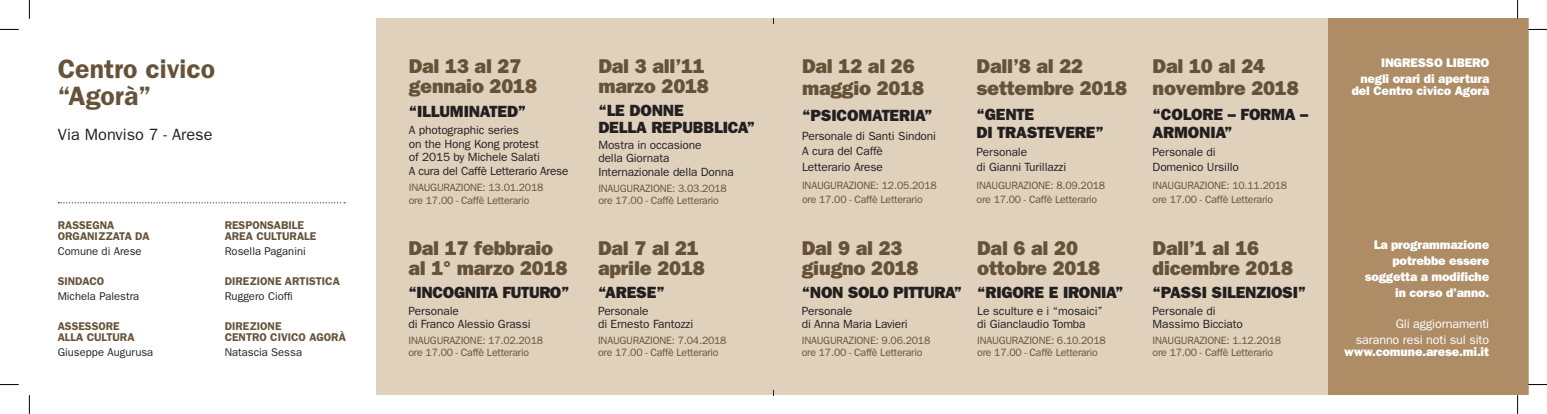
<style>
.page{position:relative;width:1547px;height:414px;background:#fff}
.page>*{position:absolute;margin:0;border:0;box-sizing:border-box;transform-origin:0 0}
.t1{font:600 26.62px/26.6px "Franklin Gothic";color:#655238}
.t2{font:800 20px/20px "Franklin Gothic";letter-spacing:-.01em;color:#655238}
.t3{font:16.38px "Franklin Gothic";color:#231f20}
.t4{font:800 16.25px/18px "Franklin Gothic";letter-spacing:-.01em;color:#231f20}
.t5{font:800 12.5px/15.8px "Franklin Gothic";letter-spacing:-.01em;color:#fff;text-align:right}
.t6{font:12.5px/15.8px "Franklin Gothic";letter-spacing:-.01em;color:#fff;text-align:right}
.t7{font:11.88px/13.1px "Franklin Gothic";letter-spacing:-.01em;color:#231f20}
.t8{font:600 11.25px/11.2px "Franklin Gothic";color:#655238}
.t9{font:11.25px "Franklin Gothic";color:#231f20}
.t10{font:10.62px/11.9px "Franklin Gothic";letter-spacing:-.02em;color:#655238}
</style>
<div class="page">
<div style="left:377px;top:19px;width:1151px;height:375px;background:#e0d1bc"></div>
<div style="left:1328px;top:19px;width:200px;height:375px;background:#ae8c65"></div>
<svg style="left:58px;top:202px;width:287px;height:1px"></svg>
<svg style="left:0;top:29px;width:19px;height:1px"></svg>
<svg style="left:1528px;top:29px;width:19px;height:1px"></svg>
<svg style="left:29px;top:0;width:1px;height:19px"></svg>
<svg style="left:29px;top:395px;width:1px;height:18px"></svg>
<svg style="left:1517px;top:0;width:1px;height:19px"></svg>
<svg style="left:1517px;top:394px;width:1px;height:19px"></svg>
<h1 class="t1" style="left:58px;top:55px;width:159px">CENTRO CIVICO “AGORÀ”</h1>
<h3 class="t3" style="left:58px;top:125px;width:156px">Via Monviso 7 - Arese</h3>
<p class="t8" style="left:58px;top:219px;width:93px">RASSEGNA<br>ORGANIZZATA DA</p>
<p class="t9" style="left:58px;top:244px;width:85px">Comune di Arese</p>
<p class="t8" style="left:58px;top:275px;width:48px">SINDACO</p>
<p class="t9" style="left:58px;top:289px;width:83px">Michela Palestra</p>
<p class="t8" style="left:58px;top:320px;width:78px">ASSESSORE<br>ALLA CULTURA</p>
<p class="t9" style="left:58px;top:345px;width:97px">Giuseppe Augurusa</p>
<p class="t8" style="left:225px;top:219px;width:93px">RESPONSABILE<br>AREA CULTURALE</p>
<p class="t9" style="left:225px;top:244px;width:83px">Rosella Paganini</p>
<p class="t8" style="left:225px;top:275px;width:15px">DIREZIONE</p>
<p class="t8" style="left:285px;top:275px;width:8px">ARTISTICA</p>
<p class="t9" style="left:225px;top:289px;width:70px">Ruggero Cioffi</p>
<p class="t8" style="left:225px;top:320px;width:16px">DIREZIONE<br>CENTRO</p>
<p class="t8" style="left:270px;top:331px;width:25px">CIVICO</p>
<p class="t8" style="left:309px;top:331px;width:16px">AGOR</p>
<p class="t8" style="left:339px;top:331px;width:9px">À</p>
<p class="t9" style="left:225px;top:345px;width:79px">N atascia Sessa</p>
<h2 class="t2" style="left:409px;top:56px;width:130px;line-height:20.4px">Dal 13 al 27 gennaio 2018</h2>
<h3 class="t4" style="left:409px;top:102px;width:119px">“Illuminated”</h3>
<p class="t7" style="left:409px;top:123px;width:161px;line-height:13.5px">A photographic series<br>on the Hong Kong protest<br>of 2015 by Michele Salati<br>A cura del Caffè Letterario Arese</p>
<p class="t10" style="left:409px;top:181px;width:136px;line-height:12.2px">Inaugurazione: 13.01.2018 ore 17.00 - Caffè Letterario</p>
<h2 class="t2" style="left:409px;top:237px;width:160px">Dal 17 febbraio al 1° marzo 2018</h2>
<h3 class="t4" style="left:409px;top:283px;width:162px">“Incognita futuro”</h3>
<p class="t7" style="left:409px;top:304px;width:124px">Personale<br>di Franco Alessio Grassi</p>
<p class="t10" style="left:409px;top:334px;width:136px">Inaugurazione: 17.02.2018 ore 17.00 - Caffè Letterario</p>
<h2 class="t2" style="left:598px;top:56px;width:112px">Dal 3 all’11 marzo 2018</h2>
<h3 class="t4" style="left:598px;top:102px;width:158px;line-height:16.2px">“Le donne<br>della Repubblica”</h3>
<p class="t7" style="left:598px;top:138px;width:137px">Mostra in occasione<br>della Giornata<br>Internazionale della Donna</p>
<p class="t10" style="left:598px;top:182px;width:130px">Inaugurazione: 3.03.2018 ore 17.00 - Caffè Letterario</p>
<h2 class="t2" style="left:598px;top:237px;width:108px">Dal 7 al 21 aprile 2018</h2>
<h3 class="t4" style="left:598px;top:283px;width:68px">“Arese”</h3>
<p class="t7" style="left:598px;top:304px;width:97px">Personale<br>di Ernesto Fantozzi</p>
<p class="t10" style="left:598px;top:334px;width:130px">Inaugurazione: 7.04.2018 ore 17.00 - Caffè Letterario</p>
<h2 class="t2" style="left:802px;top:55px;width:123px;line-height:22.2px">Dal 12 al 26 maggio 2018</h2>
<h3 class="t4" style="left:802px;top:106px;width:132px">“Psicomateria”</h3>
<p class="t7" style="left:802px;top:128px;width:135px;line-height:15.4px">Personale di Santi Sindoni<br>A cura del Caffè<br>Letterario Arese</p>
<p class="t10" style="left:802px;top:178px;width:136px;line-height:14.4px">Inaugurazione: 12.05.2018 ore 17.00 - Caffè Letterario</p>
<h2 class="t2" style="left:802px;top:237px;width:118px">Dal 9 al 23 giugno 2018</h2>
<h3 class="t4" style="left:802px;top:283px;width:162px">“Non solo pittura”</h3>
<p class="t7" style="left:802px;top:304px;width:107px">Personale<br>di Anna Maria Lavieri</p>
<p class="t10" style="left:802px;top:334px;width:130px">Inaugurazione: 9.06.2018 ore 17.00 - Caffè Letterario</p>
<h2 class="t2" style="left:977px;top:55px;width:152px;line-height:21.8px">Dall’8 al 22 settembre 2018</h2>
<h3 class="t4" style="left:977px;top:105px;width:129px">“Gente<br>di Trastevere”</h3>
<p class="t7" style="left:977px;top:145px;width:91px;line-height:14.9px">Personale<br>di Gianni Turillazzi</p>
<p class="t10" style="left:977px;top:179px;width:130px;line-height:14px">Inaugurazione: 8.09.2018 ore 17.00 - Caffè Letterario</p>
<h2 class="t2" style="left:977px;top:237px;width:124px">Dal 6 al 20 ottobre 2018</h2>
<h3 class="t4" style="left:977px;top:283px;width:148px">“Rigore e ironia”</h3>
<p class="t7" style="left:977px;top:304px;width:127px">Le sculture e i “mosaici” di Gianclaudio Tomba</p>
<p class="t10" style="left:977px;top:334px;width:130px">Inaugurazione: 6.10.2018 ore 17.00 - Caffè Letterario</p>
<h2 class="t2" style="left:1153px;top:55px;width:148px;line-height:21.8px">Dal 10 al 24 novembre 2018</h2>
<h3 class="t4" style="left:1153px;top:105px;width:157px">“Colore – Forma –<br>Armonia”</h3>
<p class="t7" style="left:1153px;top:145px;width:88px;line-height:14.9px">Personale di<br>Domenico U rsillo</p>
<p class="t10" style="left:1153px;top:179px;width:136px;line-height:14px">Inaugurazione: 10.11.2018 ore 17.00 - Caffè Letterario</p>
<h2 class="t2" style="left:1153px;top:237px;width:142px">Dall’1 al 16 dicembre 2018</h2>
<h3 class="t4" style="left:1153px;top:283px;width:155px">“Passi silenziosi”</h3>
<p class="t7" style="left:1153px;top:304px;width:92px">Personale di<br>Massimo Bicciato</p>
<p class="t10" style="left:1153px;top:334px;width:130px">Inaugurazione: 1.12.2018 ore 17.00 - Caffè Letterario</p>
<p class="t5" style="left:1360px;top:55px;width:130px">LIBERO<br>negli orari di apertura</p>
<p class="t5" style="left:1352px;top:83px;width:139px">del Centro civico Agorà</p>
<p class="t5" style="left:1381px;top:55px;width:39px">INGRESSO</p>
<p class="t5" style="left:1365px;top:236px;width:126px">La programmazione potrebbe essere soggetta a modifiche in corso d’anno.</p>
<p class="t6" style="left:1356px;top:315px;width:135px">Gli aggiornamenti saranno resi noti sul sito</p>
<p class="t5" style="left:1344px;top:343px;width:147px">www.comune.arese.mi.it</p>
</div>
